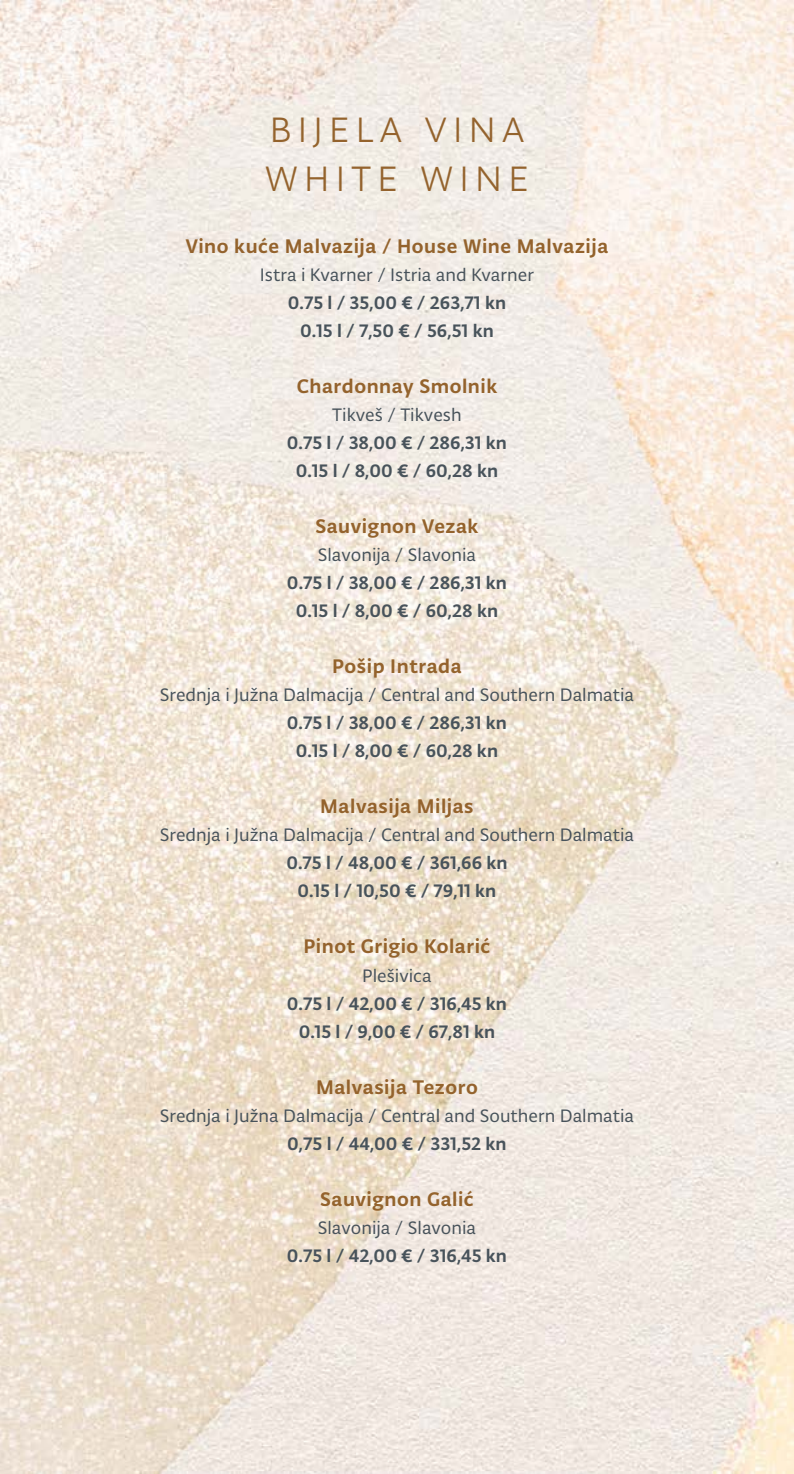
<style>
.page{position:relative;width:794px;height:1474px;background:#fff}
.page>*{position:absolute;margin:0;border:0;box-sizing:border-box;transform-origin:0 0}
.t1{font:300 49px/49px "Typonine Sans Pro";letter-spacing:.1em;color:#94632d}
.t2{font:500 21px "Typonine Sans Pro";letter-spacing:.025em;color:#94632d}
.t3{font:500 19.25px/28px "Typonine Sans Pro";color:#48535b;text-align:center}
.t4{font:19.25px "Typonine Sans Pro Normal";color:#48535b}
</style>
<div class="page">
<img style="left:0;top:0;width:794px;height:1473px">
<h1 class="t1" style="left:264px;top:102px;width:266px">bijela vina white wine</h1>
<p class="t2" style="left:186px;top:234px;width:424px">Vino kuće Malvazija / House Wine Malvazija</p>
<p class="t4" style="left:260px;top:264px;width:276px">Istra i Kvarner / Istria and Kvarner</p>
<p class="t3" style="left:288px;top:289px;width:220px">0.75 l / 35,00 € / 263,71 kn<br>0.15 l / 7,50 € / 56,51 kn</p>
<p class="t2" style="left:297px;top:374px;width:202px">Chardonnay Smolnik</p>
<p class="t4" style="left:332px;top:404px;width:131px">Tikveš / Tikvesh</p>
<p class="t3" style="left:287px;top:429px;width:221px">0.75 l / 38,00 € / 286,31 kn<br>0.15 l / 8,00 € / 60,28 kn</p>
<p class="t2" style="left:315px;top:514px;width:165px">Sauvignon Vezak</p>
<p class="t4" style="left:318px;top:544px;width:160px">Slavonija / Slavonia</p>
<p class="t3" style="left:287px;top:569px;width:221px">0.75 l / 38,00 € / 286,31 kn<br>0.15 l / 8,00 € / 60,28 kn</p>
<p class="t2" style="left:332px;top:654px;width:131px">Pošip Intrada</p>
<p class="t4" style="left:160px;top:684px;width:476px">Srednja i Južna Dalmacija / Central and Southern Dalmatia</p>
<p class="t3" style="left:287px;top:709px;width:221px">0.75 l / 38,00 € / 286,31 kn<br>0.15 l / 8,00 € / 60,28 kn</p>
<p class="t2" style="left:320px;top:794px;width:155px">Malvasija Miljas</p>
<p class="t4" style="left:160px;top:824px;width:476px">Srednja i Južna Dalmacija / Central and Southern Dalmatia</p>
<p class="t3" style="left:286px;top:849px;width:223px">0.75 l / 48,00 € / 361,66 kn<br>0.15 l / 10,50 € / 79,11 kn</p>
<p class="t2" style="left:303px;top:934px;width:188px">Pinot Grigio Kolarić</p>
<p class="t4" style="left:362px;top:964px;width:71px">Plešivica</p>
<p class="t3" style="left:287px;top:989px;width:221px">0.75 l / 42,00 € / 316,45 kn<br>0.15 l / 9,00 € / 67,81 kn</p>
<p class="t2" style="left:316px;top:1074px;width:163px">Malvasija Tezoro</p>
<p class="t4" style="left:160px;top:1104px;width:476px">Srednja i Južna Dalmacija / Central and Southern Dalmatia</p>
<p class="t3" style="left:287px;top:1129px;width:221px">0,75 l / 44,00 € / 331,52 kn</p>
<p class="t2" style="left:320px;top:1186px;width:155px">Sauvignon Galić</p>
<p class="t4" style="left:318px;top:1216px;width:160px">Slavonija / Slavonia</p>
<p class="t3" style="left:287px;top:1241px;width:221px">0.75 l / 42,00 € / 316,45 kn</p>
</div>
